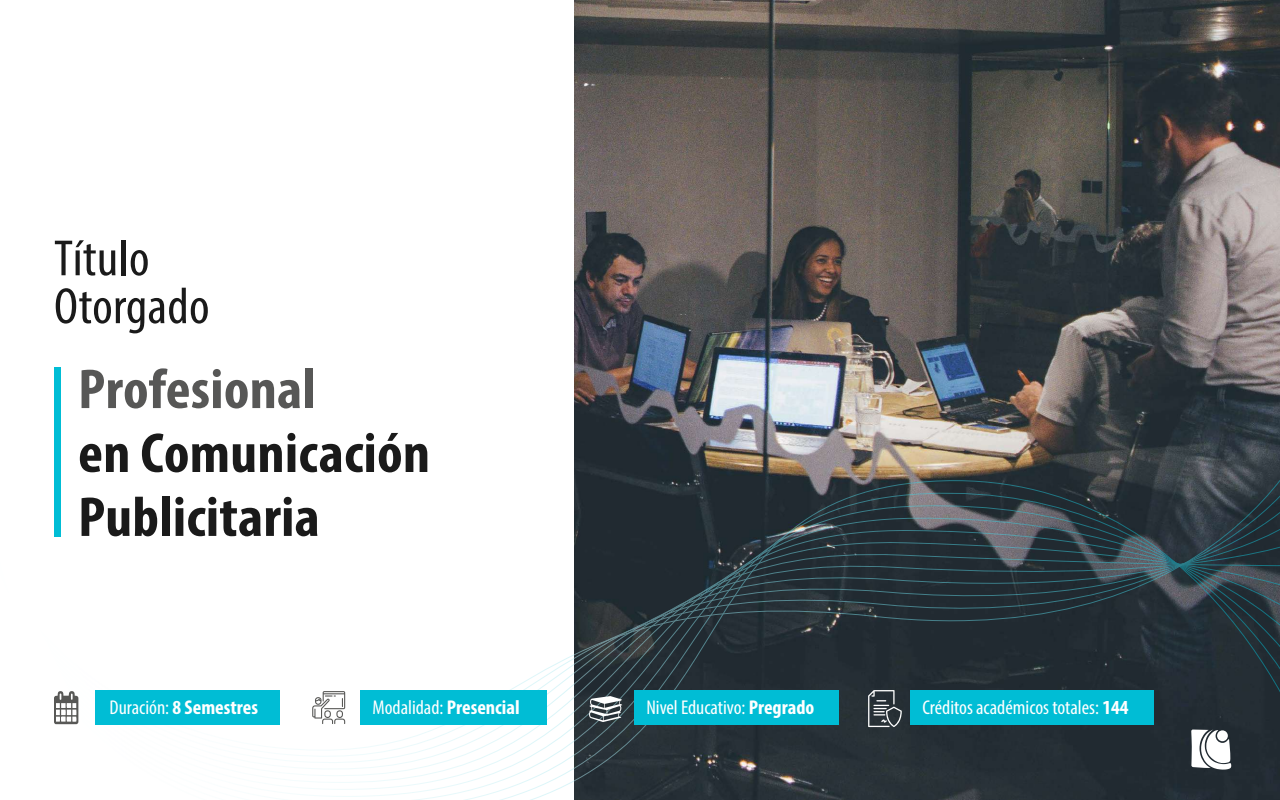
<style>
.page{position:relative;width:1280px;height:800px;background:#fff}
.page>*{position:absolute;margin:0;border:0;box-sizing:border-box;transform-origin:0 0}
.t1{font:700 condensed 56.7px/63.9px "Myriad Pro";letter-spacing:.005em;color:#1a1a1a;scale:1.05 1}
.t2{font:700 condensed 56.7px "Myriad Pro";letter-spacing:.005em;color:#575756;scale:1.05 1}
.t3{font:condensed 51.3px/47.9px "Myriad Pro";letter-spacing:.005em;color:#1a1a1a;scale:1.05 1}
.t4{font:condensed 20px "Myriad Pro";color:#fff}
.t5{font:700 condensed 20px "Myriad Pro";color:#fff}
.s1{font-weight:400}
.s2{font-weight:700}
</style>
<div class="page">
<img style="left:574px;top:0;width:706px;height:400px">
<svg style="left:299px;top:792px;width:981px;height:8px"></svg>
<svg style="left:55px;top:400px;width:1225px;height:376px"></svg>
<div style="left:54px;top:368px;width:6px;height:169px;background:#00bdd5"></div>
<div style="left:95px;top:690px;width:185px;height:35px;background:#00bdd5"></div>
<svg style="left:54px;top:691px;width:24px;height:33px"></svg>
<div style="left:360px;top:690px;width:187px;height:35px;background:#00bdd5"></div>
<svg style="left:312px;top:691px;width:33px;height:33px"></svg>
<div style="left:634px;top:690px;width:205px;height:35px;background:#00bdd5"></div>
<div style="left:910px;top:690px;width:244px;height:35px;background:#00bdd5"></div>
<svg style="left:868px;top:690px;width:34px;height:37px"></svg>
<svg style="left:588px;top:696px;width:35px;height:26px"></svg>
<svg style="left:1191px;top:729px;width:40px;height:41px"></svg>
<h2 class="t3" style="left:54px;top:234px;width:150px">Título<br>Otorgado</h2>
<h1 class="t2" style="left:78px;top:354px;width:228px">Profesional</h1>
<h1 class="t1" style="left:78px;top:420px;width:337px">en Comunicación<br>Publicitaria</h1>
<p class="t5" style="left:109px;top:695px;width:150px"><span class="s1">Duración:</span> 8 Semestres</p>
<p class="t4" style="left:372px;top:695px;width:149px">Modalidad: <span class="s2">Presencial</span></p>
<p class="t4" style="left:646px;top:695px;width:170px">Nivel Educativo: <span class="s2">Pregrado</span></p>
<p class="t4" style="left:922px;top:695px;width:208px">Créditos académicos totales: <span class="s2">144</span></p>
</div>
